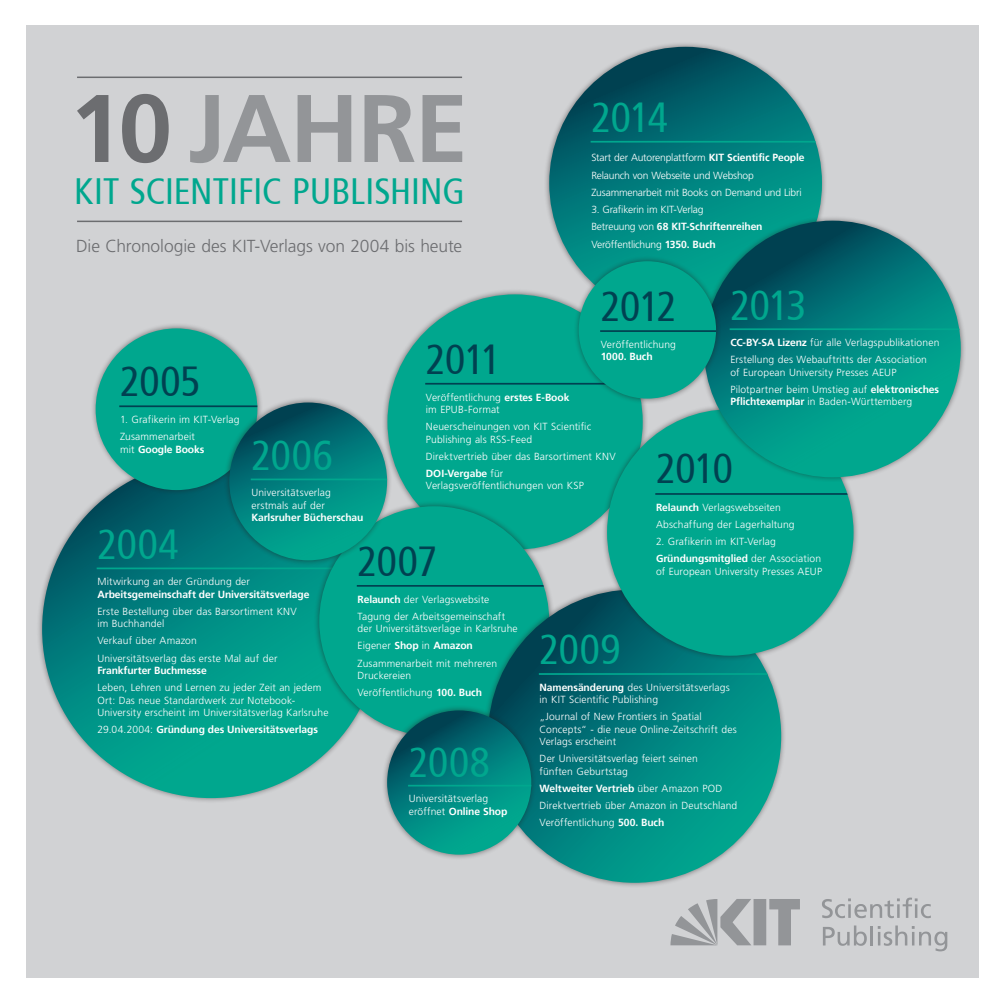
<style>
.page{position:relative;width:1004px;height:1004px;background:#fff}
.page>*{position:absolute;margin:0;border:0;box-sizing:border-box;transform-origin:0 0}
.t1{font:700 95.85px "Frutiger 65";letter-spacing:-.02em;color:#939598}
.t2{font:condensed 41.91px "Frutiger 57";letter-spacing:-.015em;color:#00a78e}
.t3{font:condensed 41.91px "Frutiger 57";letter-spacing:-.02em;color:#004151}
.t4{font:condensed 36.6px "Frutiger 57";color:#00a78e}
.t5{font:300 17.4px "Frutiger LT Std";letter-spacing:-.005em;color:#6c6d70}
.t6{font:300 10.29px/12.4px "Frutiger LT Std";letter-spacing:.01em;color:#fff}
.t7{font:700 10.29px "Frutiger 65";letter-spacing:-.01em;color:#fff}
.t8{font:300 10.29px/17.2px "Frutiger LT Std";letter-spacing:-.02em;color:#fff}
.t9{font:300 10.29px "Frutiger LT Std";letter-spacing:-.015em;color:#fff}
.s1{color:#6c6d70}
.s2{font-family:"Frutiger 65";font-weight:700}
.s3{font-family:"Frutiger LT Std";font-weight:300}
</style>
<div class="page">
<div style="left:26px;top:26px;width:952px;height:952px;background:#d1d2d4"></div>
<div style="left:37px;top:454px;width:348px;height:349px;background:#231f20;opacity:.5"></div>
<svg style="left:42px;top:460px;width:338px;height:338px;background:#008b82"></svg>
<hr style="left:97px;top:567px;width:280px;height:2px;background:#00a78e">
<svg style="left:670px;top:899px;width:130px;height:46px"></svg>
<svg style="left:822px;top:897px;width:108px;height:21px"></svg>
<svg style="left:823px;top:925px;width:43px;height:20px"></svg>
<hr style="left:870px;top:925px;width:3px;height:20px;background:#939598">
<svg style="left:877px;top:925px;width:70px;height:26px"></svg>
<div style="left:543px;top:41px;width:284px;height:284px;background:#231f20;opacity:.5"></div>
<svg style="left:549px;top:47px;width:273px;height:272px;background:#007375"></svg>
<hr style="left:590px;top:141px;width:229px;height:2px;background:#00a78e">
<div style="left:382px;top:289px;width:266px;height:266px;background:#231f20;opacity:.5"></div>
<div style="left:387px;top:294px;width:255px;height:255px;background:#00a78e;border-radius:50%"></div>
<hr style="left:425px;top:383px;width:217px;height:1px;background:#004151">
<hr style="left:77px;top:77px;width:385px;height:1px;background:#6c6d70">
<hr style="left:77px;top:220px;width:385px;height:2px;background:#6c6d70">
<div style="left:314px;top:500px;width:241px;height:241px;background:#231f20;opacity:.5"></div>
<div style="left:319px;top:506px;width:230px;height:230px;background:#00a78e;border-radius:50%"></div>
<hr style="left:357px;top:585px;width:192px;height:1px;background:#004151">
<div style="left:90px;top:323px;width:173px;height:172px;background:#231f20;opacity:.5"></div>
<div style="left:96px;top:328px;width:161px;height:162px;background:#00a78e;border-radius:50%"></div>
<hr style="left:119px;top:405px;width:138px;height:2px;background:#004151">
<div style="left:482px;top:584px;width:304px;height:304px;background:#231f20;opacity:.5"></div>
<svg style="left:488px;top:589px;width:293px;height:293px;background:#007e7b"></svg>
<hr style="left:539px;top:673px;width:231px;height:2px;background:#00a78e">
<div style="left:601px;top:403px;width:258px;height:258px;background:#231f20;opacity:.5"></div>
<div style="left:607px;top:409px;width:246px;height:246px;background:#00a78e;border-radius:50%"></div>
<hr style="left:655px;top:493px;width:195px;height:2px;background:#004151">
<div style="left:224px;top:397px;width:169px;height:169px;background:#231f20;opacity:.5"></div>
<svg style="left:229px;top:402px;width:158px;height:158px;background:#007e7a"></svg>
<hr style="left:251px;top:478px;width:136px;height:2px;background:#00a78e">
<div style="left:381px;top:704px;width:156px;height:156px;background:#231f20;opacity:.5"></div>
<svg style="left:387px;top:710px;width:144px;height:144px;background:#007d7a"></svg>
<hr style="left:408px;top:784px;width:123px;height:2px;background:#00a78e">
<div style="left:698px;top:215px;width:268px;height:268px;background:#231f20;opacity:.5"></div>
<svg style="left:704px;top:221px;width:256px;height:256px;background:#00817b"></svg>
<hr style="left:729px;top:328px;width:231px;height:2px;background:#00a78e">
<div style="left:573px;top:256px;width:148px;height:148px;background:#231f20;opacity:.5"></div>
<div style="left:578px;top:261px;width:138px;height:137px;background:#00a78e;border-radius:50%"></div>
<hr style="left:600px;top:330px;width:116px;height:2px;background:#004151">
<h1 class="t1" style="left:69px;top:72px;width:386px"><span class="s1">10</span> Jahre</h1>
<h3 class="t4" style="left:75px;top:170px;width:392px">KIT SCIENTI FIC PUBLISHING</h3>
<h3 class="t5" style="left:76px;top:236px;width:388px">Die Chronologie des KIT-Verlags von 2004 bis heute</h3>
<h2 class="t2" style="left:591px;top:93px;width:78px">2014</h2>
<p class="t8" style="left:591px;top:149px;width:215px">Start der Autorenplattform <span class="s2">KIT Scientific People<br></span>Relaunch von Webseite und Webshop<br>Zusammenarbeit mit Books on Demand und Libri</p>
<p class="t9" style="left:591px;top:204px;width:114px">3. Grafikerin im KIT-Verlag</p>
<p class="t7" style="left:591px;top:221px;width:173px"><span class="s3">Betreuung von</span> 68 KIT-Schriftenreihen</p>
<p class="t8" style="left:591px;top:236px;width:126px">Veröffentlichung <span class="s2">1350. Buch</span></p>
<h2 class="t2" style="left:730px;top:281px;width:78px">2013</h2>
<p class="t6" style="left:730px;top:334px;width:210px;line-height:17.2px"><span class="s2">CC-BY-SA Lizenz</span> für alle Verlagspublikationen<br>Erstellung des Webauftritts der Association</p>
<p class="t6" style="left:730px;top:363px;width:210px;line-height:17.2px">of European University Presses AEUP<br>Pilotpartner beim Umstieg auf <span class="s2">elektronisches</span></p>
<p class="t6" style="left:730px;top:395px;width:183px"><span class="s2">Pflichtexemplar</span> in Baden-Württemberg</p>
<h2 class="t3" style="left:601px;top:281px;width:78px">2012</h2>
<p class="t6" style="left:601px;top:338px;width:77px">Veröffentlichung</p>
<p class="t7" style="left:601px;top:350px;width:53px">1000. Buch</p>
<h2 class="t3" style="left:426px;top:335px;width:77px">2011</h2>
<p class="t6" style="left:426px;top:391px;width:145px">Veröffentlichung <span class="s2">erstes E-Book </span>im EPUB-Format</p>
<p class="t6" style="left:426px;top:420px;width:167px">Neuerscheinungen von KIT Scientific<br>Publishing als RSS-Feed</p>
<p class="t6" style="left:426px;top:450px;width:191px">Direktvertrieb über das Barsortiment KNV</p>
<p class="t7" style="left:426px;top:467px;width:79px">DOI-Vergabe <span class="s3">für</span></p>
<p class="t6" style="left:426px;top:480px;width:159px">Verlagsveröffentlichungen von KSP</p>
<h2 class="t3" style="left:120px;top:357px;width:82px">2005</h2>
<p class="t6" style="left:120px;top:411px;width:121px;line-height:17.2px">1. Grafikerin im KIT-Verlag<br>Zusammenarbeit</p>
<p class="t7" style="left:120px;top:443px;width:86px"><span class="s3">mit</span> Google Books</p>
<h2 class="t2" style="left:251px;top:431px;width:83px">2006</h2>
<p class="t6" style="left:251px;top:486px;width:81px">Universitätsverlag erstmals auf der</p>
<p class="t7" style="left:251px;top:511px;width:113px">Karlsruher Bücherschau</p>
<h2 class="t3" style="left:656px;top:444px;width:78px">2010</h2>
<p class="t6" style="left:656px;top:498px;width:140px;line-height:17.2px"><span class="s2">Relaunch</span> Verlagswebseiten<br>Abschaffung der Lagerhaltung</p>
<p class="t6" style="left:656px;top:535px;width:121px">2. Grafikerin im KIT-Verlag</p>
<p class="t7" style="left:656px;top:553px;width:167px">Gründungsmitglied <span class="s3">der Association</span></p>
<p class="t6" style="left:656px;top:565px;width:168px">of European University Presses AEUP</p>
<h2 class="t2" style="left:97px;top:520px;width:83px">2004</h2>
<p class="t6" style="left:97px;top:575px;width:154px">Mitwirkung an der Gründung der</p>
<p class="t7" style="left:97px;top:588px;width:214px">Arbeitsgemeinschaft der Universitätsverlage</p>
<p class="t6" style="left:97px;top:605px;width:201px">Erste Bestellung über das Barsortiment KNV im Buchhandel</p>
<p class="t6" style="left:97px;top:632px;width:181px;line-height:17.2px">Verkauf über Amazon<br>Universitätsverlag das erste Mal auf der</p>
<p class="t7" style="left:97px;top:664px;width:111px">Frankfurter Buchmesse</p>
<p class="t6" style="left:97px;top:681px;width:232px">Leben, Lehren und Lernen zu jeder Zeit an jedem<br>Ort: Das neue Standardwerk zur Notebook-<br>University erscheint im Universitätsverlag Karlsruhe</p>
<p class="t7" style="left:97px;top:723px;width:222px"><span class="s3">29.04.2004:</span> Gründung des Universitätsverlags</p>
<h2 class="t3" style="left:357px;top:536px;width:81px">2007</h2>
<p class="t6" style="left:357px;top:590px;width:149px;line-height:17.2px"><span class="s2">Relaunch</span> der Verlagswebsite<br>Tagung der Arbeitsgemeinschaft</p>
<p class="t6" style="left:357px;top:622px;width:162px">der Universitätsverlage in Karlsruhe</p>
<p class="t7" style="left:357px;top:640px;width:117px"><span class="s3">Eigener</span> Shop <span class="s3">in</span> Amazon</p>
<p class="t6" style="left:357px;top:657px;width:141px">Zusammenarbeit mit mehreren<br>Druckereien</p>
<p class="t6" style="left:357px;top:686px;width:126px">Veröffentlichung <span class="s2">100. Buch</span></p>
<h2 class="t2" style="left:539px;top:625px;width:83px">2009</h2>
<p class="t6" style="left:539px;top:681px;width:192px"><span class="s2">Namensänderung</span> des Universitätsverlags in KIT Scientific Publishing</p>
<p class="t6" style="left:539px;top:710px;width:199px">„Journal of New Frontiers in Spatial<br>Concepts“ - die neue Online-Zeitschrift des<br>Verlags erscheint</p>
<p class="t6" style="left:539px;top:752px;width:160px">Der Universitätsverlag feiert seinen fünften Geburtstag</p>
<p class="t7" style="left:539px;top:782px;width:184px">Weltweiter Vertrieb <span class="s3">über Amazon POD</span></p>
<p class="t6" style="left:539px;top:797px;width:199px;line-height:17.2px">Direktvertrieb über Amazon in Deutschland<br>Veröffentlichung <span class="s2">500. Buch</span></p>
<h2 class="t2" style="left:409px;top:737px;width:83px">2008</h2>
<p class="t6" style="left:409px;top:792px;width:81px">Universitätsverlag</p>
<p class="t7" style="left:409px;top:805px;width:100px"><span class="s3">eröffnet</span> Online Shop</p>
</div>
